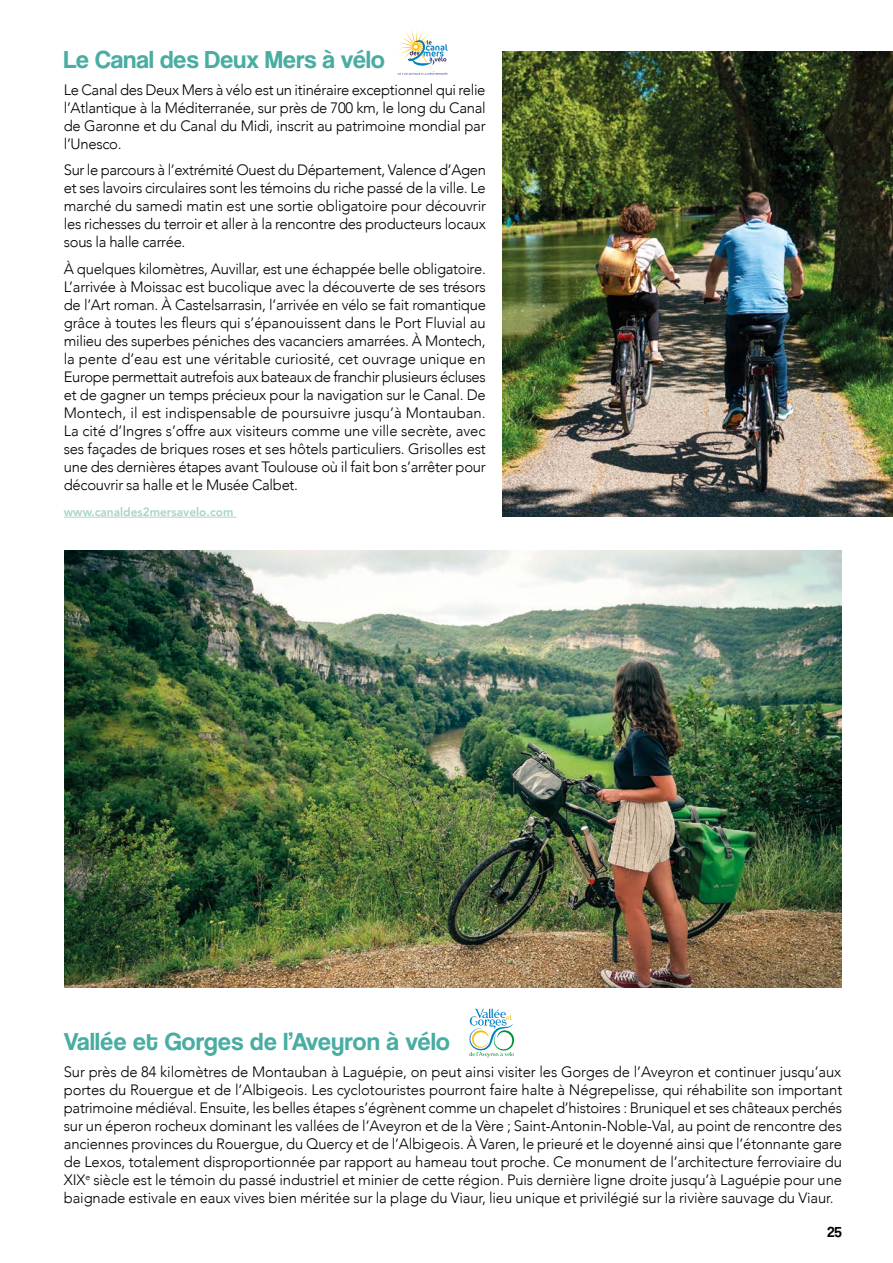
<style>
.page{position:relative;width:893px;height:1263px;background:#fff}
.page>*{position:absolute;margin:0;border:0;box-sizing:border-box;transform-origin:0 0}
.t1{font:25.5px "Coolvetica";letter-spacing:.01em;color:#49ada1}
.t2{font:300 15px/18px "Avenir";letter-spacing:-.02em;color:#000;text-align:justify}
.t3{font:15px "Coolvetica";color:#000}
.t4{font:800 12px "Avenir";color:#abd2cb}
</style>
<div class="page">
<img style="left:64px;top:551px;width:778px;height:437px">
<hr style="left:64px;top:517px;width:173px;height:1px;background:#abd2cb">
<svg style="left:398px;top:29px;width:50px;height:46px"></svg>
<img style="left:503px;top:51px;width:390px;height:466px">
<svg style="left:469px;top:1009px;width:45px;height:48px"></svg>
<h1 class="t1" style="left:64px;top:45px;width:323px">Le Canal des Deux Mers à vélo</h1>
<p class="t2" style="left:64px;top:81px;width:423px">Le Canal des Deux Mers à vélo est un itinéraire exceptionnel qui relie l’Atlantique à la Méditerranée, sur près de 700 km, le long du Canal de Garonne et du Canal du Midi, inscrit au patrimoine mondial par l’Unesco.</p>
<p class="t2" style="left:64px;top:161px;width:424px">Sur le parcours à l’extrémité Ouest du Département, Valence d’Agen et ses lavoirs circulaires sont les témoins du riche passé de la ville. Le marché du samedi matin est une sortie obligatoire pour découvrir les richesses du terroir et aller à la rencontre des producteurs locaux sous la halle carrée.</p>
<p class="t2" style="left:64px;top:260px;width:424px">À quelques kilomètres, Auvillar, est une échappée belle obligatoire.<br>L’arrivée à Moissac est bucolique avec la découverte de ses trésors de l’Art roman. À Castelsarrasin, l’arrivée en vélo se fait romantique grâce à toutes les fleurs qui s’épanouissent dans le Port Fluvial au milieu des superbes péniches des vacanciers amarrées. À Montech, la pente d’eau est une véritable curiosité, cet ouvrage unique en Europe permettait autrefois aux bateaux de franchir plusieurs écluses et de gagner un temps précieux pour la navigation sur le Canal. De Montech, il est indispensable de poursuivre jusqu’à Montauban.<br>La cité d’Ingres s’offre aux visiteurs comme une ville secrète, avec ses façades de briques roses et ses hôtels particuliers. Grisolles est une des dernières étapes avant Toulouse où il fait bon s’arrêter pour découvrir sa halle et le Musée Calbet.</p>
<p class="t4" style="left:64px;top:503px;width:171px">www.canaldes2mersavelo.com</p>
<h1 class="t1" style="left:64px;top:1027px;width:388px">Vallée et Gorges de l’Aveyron à vélo</h1>
<p class="t2" style="left:64px;top:1062px;width:780px">Sur près de 84 kilomètres de Montauban à Laguépie, on peut ainsi visiter les Gorges de l’Aveyron et continuer jusqu’aux portes du Rouergue et de l’Albigeois. Les cyclotouristes pourront faire halte à Négrepelisse, qui réhabilite son important patrimoine médiéval. Ensuite, les belles étapes s’égrènent comme un chapelet d’histoires : Bruniquel et ses châteaux perchés sur un éperon rocheux dominant les vallées de l’Aveyron et de la Vère ; Saint-Antonin-Noble-Val, au point de rencontre des anciennes provinces du Rouergue, du Quercy et de l’Albigeois. À Varen, le prieuré et le doyenné ainsi que l’étonnante gare de Lexos, totalement disproportionnée par rapport au hameau tout proche. Ce monument de l’architecture ferroviaire du XIX<sup>e</sup> siècle est le témoin du passé industriel et minier de cette région. Puis dernière ligne droite jusqu’à Laguépie pour une baignade estivale en eaux vives bien méritée sur la plage du Viaur, lieu unique et privilégié sur la rivière sauvage du Viaur.</p>
<p class="t3" style="left:827px;top:1223px;width:16px">25</p>
</div>
